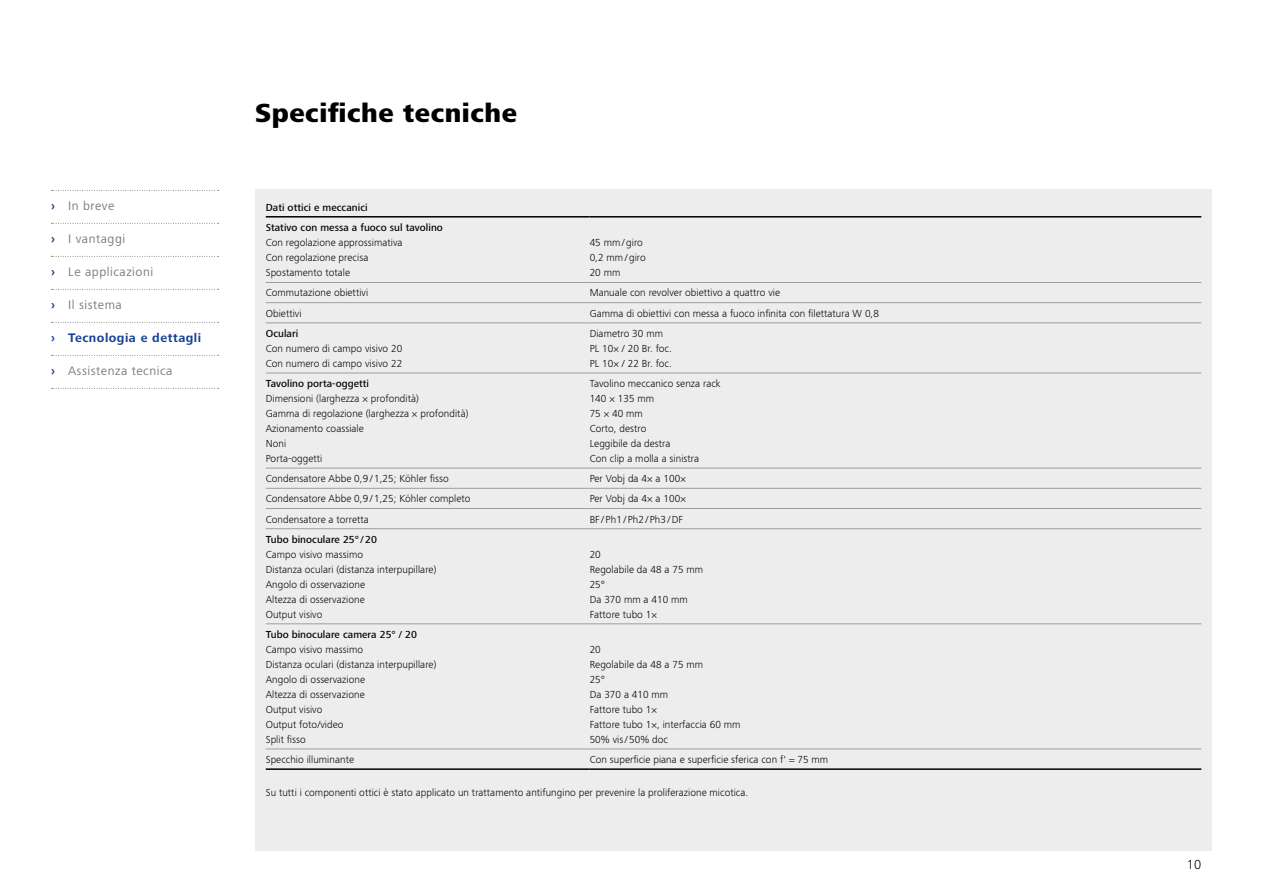
<style>
.page{position:relative;width:1263px;height:893px;background:#fff}
.page>*{position:absolute;margin:0;border:0;box-sizing:border-box;transform-origin:0 0}
.t1{font:800 27px "ZEISS Frutiger Next W1 G";letter-spacing:.02em;color:#000}
.t2{font:300 13.5px "ZEISS Frutiger Next W1 G";color:#000}
.t3{font:12.75px "ZEISS Frutiger Next W1 G";letter-spacing:.04em;color:#7c7b7b}
.t4{font:700 12.75px "ZEISS Frutiger Next W1 G";letter-spacing:.04em;color:#164194}
.t5{font:300 10.5px/15px "ZEISS Frutiger Next W1 G";letter-spacing:.005em;color:#000}
.t6{font:500 10.5px/20.7px "ZEISS Frutiger Next W1 G";letter-spacing:.005em;color:#000}
.s1{font-weight:700;color:#164194}
</style>
<div class="page">
<div style="left:255px;top:189px;width:957px;height:661px;background:#ededed"></div>
<hr style="left:590px;top:282px;width:611px;height:1px;background:#9d9d9c">
<hr style="left:590px;top:302px;width:611px;height:1px;background:#9d9d9c">
<hr style="left:590px;top:323px;width:611px;height:1px;background:#9d9d9c">
<hr style="left:590px;top:373px;width:611px;height:1px;background:#9d9d9c">
<hr style="left:590px;top:468px;width:611px;height:1px;background:#9d9d9c">
<hr style="left:590px;top:488px;width:611px;height:1px;background:#9d9d9c">
<hr style="left:590px;top:508px;width:611px;height:1px;background:#9d9d9c">
<hr style="left:590px;top:528px;width:611px;height:1px;background:#9d9d9c">
<hr style="left:590px;top:624px;width:611px;height:1px;background:#9d9d9c">
<hr style="left:266px;top:488px;width:324px;height:1px;background:#9d9d9c">
<hr style="left:266px;top:508px;width:324px;height:1px;background:#9d9d9c">
<hr style="left:266px;top:528px;width:324px;height:1px;background:#9d9d9c">
<hr style="left:266px;top:624px;width:324px;height:1px;background:#9d9d9c">
<hr style="left:266px;top:749px;width:324px;height:1px;background:#9d9d9c">
<hr style="left:590px;top:749px;width:611px;height:1px;background:#9d9d9c">
<hr style="left:266px;top:768px;width:324px;height:2px;background:#000">
<hr style="left:590px;top:768px;width:611px;height:2px;background:#000">
<hr style="left:266px;top:216px;width:324px;height:2px;background:#000">
<hr style="left:590px;top:216px;width:611px;height:2px;background:#000">
<hr style="left:266px;top:282px;width:324px;height:1px;background:#9d9d9c">
<hr style="left:266px;top:302px;width:324px;height:1px;background:#9d9d9c">
<hr style="left:266px;top:323px;width:324px;height:1px;background:#9d9d9c">
<hr style="left:266px;top:373px;width:324px;height:1px;background:#9d9d9c">
<hr style="left:266px;top:468px;width:324px;height:1px;background:#9d9d9c">
<svg style="left:51px;top:190px;width:168px;height:1px"></svg>
<svg style="left:51px;top:223px;width:168px;height:1px"></svg>
<svg style="left:51px;top:256px;width:168px;height:1px"></svg>
<svg style="left:51px;top:289px;width:168px;height:1px"></svg>
<svg style="left:51px;top:322px;width:168px;height:1px"></svg>
<svg style="left:51px;top:355px;width:168px;height:1px"></svg>
<svg style="left:51px;top:388px;width:168px;height:1px"></svg>
<p class="t3" style="left:51px;top:197px;width:65px"><span class="s1">›</span> In breve</p>
<p class="t3" style="left:51px;top:230px;width:76px"><span class="s1">›</span> I vantaggi</p>
<p class="t3" style="left:51px;top:263px;width:104px"><span class="s1">›</span> Le applicazioni</p>
<p class="t3" style="left:51px;top:296px;width:72px"><span class="s1">›</span> Il sistema</p>
<p class="t4" style="left:51px;top:329px;width:152px">› Tecnologia e dettagli</p>
<p class="t3" style="left:51px;top:362px;width:123px"><span class="s1">›</span> Assistenza tecnica</p>
<h1 class="t1" style="left:255px;top:93px;width:263px">Specifiche tecniche</h1>
<p class="t6" style="left:266px;top:196px;width:179px">Dati ottici e meccanici<br>Stativo con messa a fuoco sul tavolino</p>
<p class="t5" style="left:266px;top:235px;width:138px">Con regolazione approssimativa<br>Con regolazione precisa<br>Spostamento totale</p>
<p class="t5" style="left:590px;top:235px;width:58px">45 mm/ giro<br>0,2 mm/ giro<br>20 mm</p>
<p class="t5" style="left:266px;top:285px;width:104px">Commutazione obiettivi</p>
<p class="t5" style="left:590px;top:285px;width:192px">Manuale con revolver obiettivo a quattro vie</p>
<p class="t5" style="left:266px;top:305px;width:37px">Obiettivi</p>
<p class="t5" style="left:590px;top:305px;width:291px">Gamma di obiettivi con messa a fuoco infinita con filettatura W 0,8</p>
<p class="t6" style="left:266px;top:323px;width:34px">Oculari</p>
<p class="t5" style="left:266px;top:340px;width:138px">Con numero di campo visivo 20<br>Con numero di campo visivo 22</p>
<p class="t5" style="left:590px;top:325px;width:84px">Diametro 30 mm<br>PL 10× / 20 Br. foc.<br>PL 10× / 22 Br. foc.</p>
<p class="t6" style="left:266px;top:373px;width:105px">Tavolino porta-oggetti</p>
<p class="t5" style="left:266px;top:390px;width:204px">Dimensioni (larghezza × profondità)<br>Gamma di regolazione (larghezza × profondità)<br>Azionamento coassiale<br>Noni<br>Porta-oggetti</p>
<p class="t5" style="left:590px;top:375px;width:132px">Tavolino meccanico senza rack<br>140 × 135 mm<br>75 × 40 mm<br>Corto, destro<br>Leggibile da destra<br>Con clip a molla a sinistra</p>
<p class="t5" style="left:266px;top:471px;width:185px">Condensatore Abbe 0,9 / 1,25; Köhler fisso</p>
<p class="t5" style="left:590px;top:471px;width:98px">Per Vobj da 4× a 100×</p>
<p class="t5" style="left:266px;top:491px;width:206px">Condensatore Abbe 0,9 / 1,25; Köhler completo</p>
<p class="t5" style="left:590px;top:491px;width:98px">Per Vobj da 4× a 100×</p>
<p class="t5" style="left:266px;top:511px;width:105px">Condensatore a torretta</p>
<p class="t5" style="left:590px;top:511px;width:95px">BF/Ph1/Ph2/Ph3/DF</p>
<p class="t6" style="left:266px;top:529px;width:113px">Tubo binoculare 25° /20</p>
<p class="t5" style="left:266px;top:546px;width:172px">Campo visivo massimo<br>Distanza oculari (distanza interpupillare)<br>Angolo di osservazione<br>Altezza di osservazione<br>Output visivo</p>
<p class="t5" style="left:590px;top:546px;width:115px">20<br>Regolabile da 48 a 75 mm<br>25°<br>Da 370 mm a 410 mm<br>Fattore tubo 1×</p>
<p class="t6" style="left:266px;top:624px;width:153px">Tubo binoculare camera 25° / 20</p>
<p class="t5" style="left:266px;top:641px;width:172px">Campo visivo massimo<br>Distanza oculari (distanza interpupillare)<br>Angolo di osservazione<br>Altezza di osservazione<br>Output visivo<br>Output foto/video<br>Split fisso</p>
<p class="t5" style="left:590px;top:641px;width:152px">20<br>Regolabile da 48 a 75 mm<br>25°<br>Da 370 a 410 mm<br>Fattore tubo 1×<br>Fattore tubo 1×, interfaccia 60 mm<br>50% vis/ 50% doc</p>
<p class="t5" style="left:266px;top:752px;width:90px">Specchio illuminante</p>
<p class="t5" style="left:590px;top:752px;width:240px">Con superficie piana e superficie sferica con f' = 75 mm</p>
<p class="t5" style="left:266px;top:784px;width:484px">Su tutti i componenti ottici è stato applicato un trattamento antifungino per prevenire la proliferazione micotica.</p>
<p class="t2" style="left:1187px;top:855px;width:16px">10</p>
</div>
